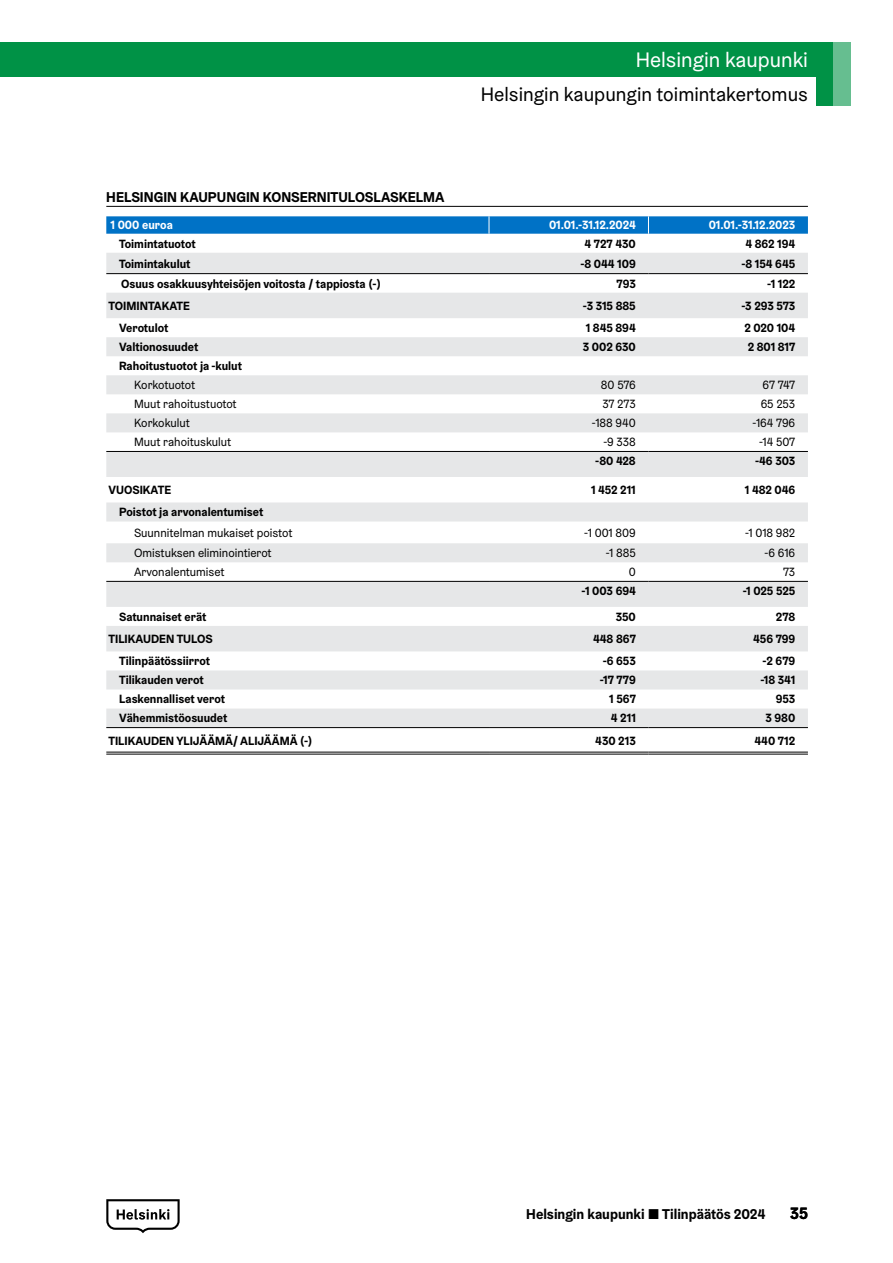
<style>
.page{position:relative;width:893px;height:1263px;background:#fff}
.page>*{position:absolute;margin:0;border:0;box-sizing:border-box;transform-origin:0 0}
.t1{font:21px "Helsinki Grotesk";color:#fff}
.t2{font:19.5px "Helsinki Grotesk";color:#000}
.t3{font:700 16.5px "Helsinki Grotesk";color:#000}
.Ots_Taulu__H5{font:700 14.25px "Helsinki Grotesk";color:#000}
.Taulukko_leipis_2-taso_valiotsake{font:700 12px "Helsinki Grotesk";color:#000}
.Taulukko_numerot{font:700 12px "Helsinki Grotesk";color:#000}
.Taulukko_leipis_3-taso{font:12px "Helsinki Grotesk";color:#000}
.Taulukko_numerot-2{font:12px "Helsinki Grotesk";color:#000}
.Taulukko_leipis_1-taso_valiotsake{font:700 12px "Helsinki Grotesk";color:#000}
.Taulukko_otsakepalkki_otsikko_sar_2-xx{font:700 12px "Helsinki Grotesk";letter-spacing:-.01em;color:#fff}
.Taulukko_otsakepalkki_otsikko_sar_1{font:700 12px "Helsinki Grotesk";color:#fff}
.s1{font-weight:400}
</style>
<div class="page">
<svg style="left:106px;top:1199px;width:74px;height:34px"></svg>
<div style="left:0;top:43px;width:850px;height:34px;background:#009246"></div>
<div style="left:816px;top:43px;width:34px;height:63px;background:#009246"></div>
<div style="left:833px;top:43px;width:17px;height:63px;background:#66be90"></div>
<hr style="left:106px;top:206px;width:702px;height:1px;background:#000">
<svg style="left:106px;top:253px;width:702px;height:474px;fill:#e6e7e8"></svg>
<svg style="left:106px;top:216px;width:702px;height:18px;background:#0977c8"></svg>
<hr style="left:648px;top:451px;width:160px;height:1px;background:#000">
<hr style="left:648px;top:581px;width:160px;height:1px;background:#000">
<hr style="left:648px;top:727px;width:160px;height:1px;background:#000">
<hr style="left:648px;top:752px;width:160px;height:1px;background:#000">
<hr style="left:648px;top:754px;width:160px;height:1px;background:#000">
<hr style="left:106px;top:727px;width:383px;height:1px;background:#000">
<hr style="left:106px;top:752px;width:383px;height:1px;background:#000">
<hr style="left:106px;top:754px;width:383px;height:1px;background:#000">
<hr style="left:106px;top:451px;width:383px;height:1px;background:#000">
<hr style="left:106px;top:581px;width:383px;height:1px;background:#000">
<hr style="left:489px;top:451px;width:159px;height:1px;background:#000">
<hr style="left:489px;top:581px;width:159px;height:1px;background:#000">
<hr style="left:106px;top:273px;width:383px;height:1px;background:#000">
<hr style="left:489px;top:727px;width:159px;height:1px;background:#000">
<hr style="left:489px;top:752px;width:159px;height:1px;background:#000">
<hr style="left:489px;top:754px;width:159px;height:1px;background:#000">
<hr style="left:489px;top:273px;width:159px;height:1px;background:#000">
<hr style="left:648px;top:273px;width:160px;height:1px;background:#000">
<h1 class="t1" style="left:636px;top:47px;width:174px">Helsingin kaupunki</h1>
<h2 class="t2" style="left:481px;top:82px;width:329px">Helsingin kaupungin toimintakertomus</h2>
<h5 class="Ots_Taulu__H5" style="left:106px;top:188px;width:340px">HELSINGIN KAUPUNGIN KONSERNITULOSLASKELMA</h5>
<p class="Taulukko_otsakepalkki_otsikko_sar_1" style="left:111px;top:218px;width:64px">1 000 euroa</p>
<p class="Taulukko_otsakepalkki_otsikko_sar_2-xx" style="left:549px;top:218px;width:88px">01.01.-31.12.2024</p>
<p class="Taulukko_otsakepalkki_otsikko_sar_2-xx" style="left:709px;top:218px;width:88px">01.01.-31.12.2023</p>
<p class="Taulukko_leipis_2-taso_valiotsake" style="left:119px;top:236px;width:78px">Toimintatuotot</p>
<p class="Taulukko_numerot" style="left:585px;top:236px;width:53px">4 727 430</p>
<p class="Taulukko_numerot" style="left:745px;top:236px;width:51px">4 862 194</p>
<p class="Taulukko_leipis_2-taso_valiotsake" style="left:119px;top:256px;width:73px">Toimintakulut</p>
<p class="Taulukko_numerot" style="left:580px;top:256px;width:57px">-8 044 109</p>
<p class="Taulukko_numerot" style="left:741px;top:256px;width:55px">-8 154 645</p>
<p class="Taulukko_leipis_2-taso_valiotsake" style="left:121px;top:276px;width:261px">Osuus osakkuusyhteisöjen voitosta / tappiosta (-)</p>
<p class="Taulukko_numerot" style="left:617px;top:276px;width:21px">793</p>
<p class="Taulukko_numerot" style="left:767px;top:276px;width:30px">-1 122</p>
<p class="Taulukko_leipis_1-taso_valiotsake" style="left:108px;top:298px;width:83px">TOIMINTAKATE</p>
<p class="Taulukko_numerot" style="left:583px;top:298px;width:54px">-3 315 885</p>
<p class="Taulukko_numerot" style="left:741px;top:298px;width:55px">-3 293 573</p>
<p class="Taulukko_leipis_2-taso_valiotsake" style="left:119px;top:320px;width:51px">Verotulot</p>
<p class="Taulukko_numerot" style="left:586px;top:320px;width:52px">1 845 894</p>
<p class="Taulukko_numerot" style="left:744px;top:320px;width:52px">2 020 104</p>
<p class="Taulukko_leipis_2-taso_valiotsake" style="left:119px;top:339px;width:81px">Valtionosuudet</p>
<p class="Taulukko_numerot" style="left:583px;top:339px;width:54px">3 002 630</p>
<p class="Taulukko_numerot" style="left:748px;top:339px;width:49px">2 801 817</p>
<p class="Taulukko_leipis_2-taso_valiotsake" style="left:119px;top:358px;width:124px">Rahoitustuotot ja -kulut</p>
<p class="Taulukko_leipis_3-taso" style="left:134px;top:378px;width:63px">Korkotuotot</p>
<p class="Taulukko_numerot-2" style="left:601px;top:378px;width:36px">80 576</p>
<p class="Taulukko_numerot-2" style="left:762px;top:378px;width:34px">67 747</p>
<p class="Taulukko_leipis_3-taso" style="left:134px;top:397px;width:104px">Muut rahoitustuotot</p>
<p class="Taulukko_numerot-2" style="left:603px;top:397px;width:35px">37 273</p>
<p class="Taulukko_numerot-2" style="left:761px;top:397px;width:36px">65 253</p>
<p class="Taulukko_leipis_3-taso" style="left:134px;top:416px;width:57px">Korkokulut</p>
<p class="Taulukko_numerot-2" style="left:592px;top:416px;width:45px">-188 940</p>
<p class="Taulukko_numerot-2" style="left:753px;top:416px;width:44px">-164 796</p>
<p class="Taulukko_leipis_3-taso" style="left:134px;top:435px;width:99px">Muut rahoituskulut</p>
<p class="Taulukko_numerot-2" style="left:603px;top:435px;width:34px">-9 338</p>
<p class="Taulukko_numerot-2" style="left:759px;top:435px;width:38px">-14 507</p>
<p class="Taulukko_numerot" style="left:595px;top:454px;width:42px">-80 428</p>
<p class="Taulukko_numerot" style="left:755px;top:454px;width:42px">-46 303</p>
<p class="Taulukko_leipis_1-taso_valiotsake" style="left:108px;top:482px;width:64px">VUOSIKATE</p>
<p class="Taulukko_numerot" style="left:591px;top:482px;width:46px">1 452 211</p>
<p class="Taulukko_numerot" style="left:745px;top:482px;width:52px">1 482 046</p>
<p class="Taulukko_leipis_2-taso_valiotsake" style="left:119px;top:505px;width:146px">Poistot ja arvonalentumiset</p>
<p class="Taulukko_leipis_3-taso" style="left:134px;top:525px;width:160px">Suunnitelman mukaiset poistot</p>
<p class="Taulukko_numerot-2" style="left:584px;top:525px;width:53px">-1 001 809</p>
<p class="Taulukko_numerot-2" style="left:745px;top:525px;width:52px">-1 018 982</p>
<p class="Taulukko_leipis_3-taso" style="left:134px;top:546px;width:139px">Omistuksen eliminointierot</p>
<p class="Taulukko_numerot-2" style="left:606px;top:546px;width:31px">-1 885</p>
<p class="Taulukko_numerot-2" style="left:764px;top:546px;width:32px">-6 616</p>
<p class="Taulukko_leipis_3-taso" style="left:134px;top:565px;width:92px">Arvonalentumiset</p>
<p class="Taulukko_numerot-2" style="left:629px;top:565px;width:9px">0</p>
<p class="Taulukko_numerot-2" style="left:783px;top:565px;width:14px">73</p>
<p class="Taulukko_numerot" style="left:581px;top:583px;width:56px">-1 003 694</p>
<p class="Taulukko_numerot" style="left:743px;top:583px;width:54px">-1 025 525</p>
<p class="Taulukko_leipis_2-taso_valiotsake" style="left:119px;top:609px;width:89px">Satunnaiset erät</p>
<p class="Taulukko_numerot" style="left:616px;top:609px;width:22px">350</p>
<p class="Taulukko_numerot" style="left:776px;top:609px;width:21px">278</p>
<p class="Taulukko_leipis_1-taso_valiotsake" style="left:109px;top:631px;width:106px">TILIKAUDEN TULOS</p>
<p class="Taulukko_numerot" style="left:593px;top:631px;width:44px">448 867</p>
<p class="Taulukko_numerot" style="left:753px;top:631px;width:44px">456 799</p>
<p class="Taulukko_leipis_2-taso_valiotsake" style="left:119px;top:653px;width:92px">Tilinpäätössiirrot</p>
<p class="Taulukko_numerot" style="left:603px;top:653px;width:35px">-6 653</p>
<p class="Taulukko_numerot" style="left:762px;top:653px;width:34px">-2 679</p>
<p class="Taulukko_leipis_2-taso_valiotsake" style="left:119px;top:672px;width:86px">Tilikauden verot</p>
<p class="Taulukko_numerot" style="left:600px;top:672px;width:38px">-17 779</p>
<p class="Taulukko_numerot" style="left:760px;top:672px;width:36px">-18 341</p>
<p class="Taulukko_leipis_2-taso_valiotsake" style="left:119px;top:692px;width:107px">Laskennalliset verot</p>
<p class="Taulukko_numerot" style="left:609px;top:692px;width:28px">1 567</p>
<p class="Taulukko_numerot" style="left:776px;top:692px;width:21px">953</p>
<p class="Taulukko_leipis_2-taso_valiotsake" style="left:119px;top:711px;width:110px">Vähemmistöosuudet</p>
<p class="Taulukko_numerot" style="left:611px;top:711px;width:26px">4 211</p>
<p class="Taulukko_numerot" style="left:765px;top:711px;width:31px">3 980</p>
<p class="Taulukko_leipis_1-taso_valiotsake" style="left:108px;top:733px;width:206px">TILIKAUDEN YLIJÄÄMÄ/ ALIJÄÄMÄ (-)</p>
<p class="Taulukko_numerot" style="left:595px;top:733px;width:42px">430 213</p>
<p class="Taulukko_numerot" style="left:754px;top:733px;width:42px">440 712</p>
<p class="Ots_Taulu__H5" style="left:526px;top:1205px;width:241px">Helsingin kaupunki <span class="s1">■</span> Tilinpäätös 2024</p>
<h3 class="t3" style="left:790px;top:1202px;width:19px">35</h3>
</div>
